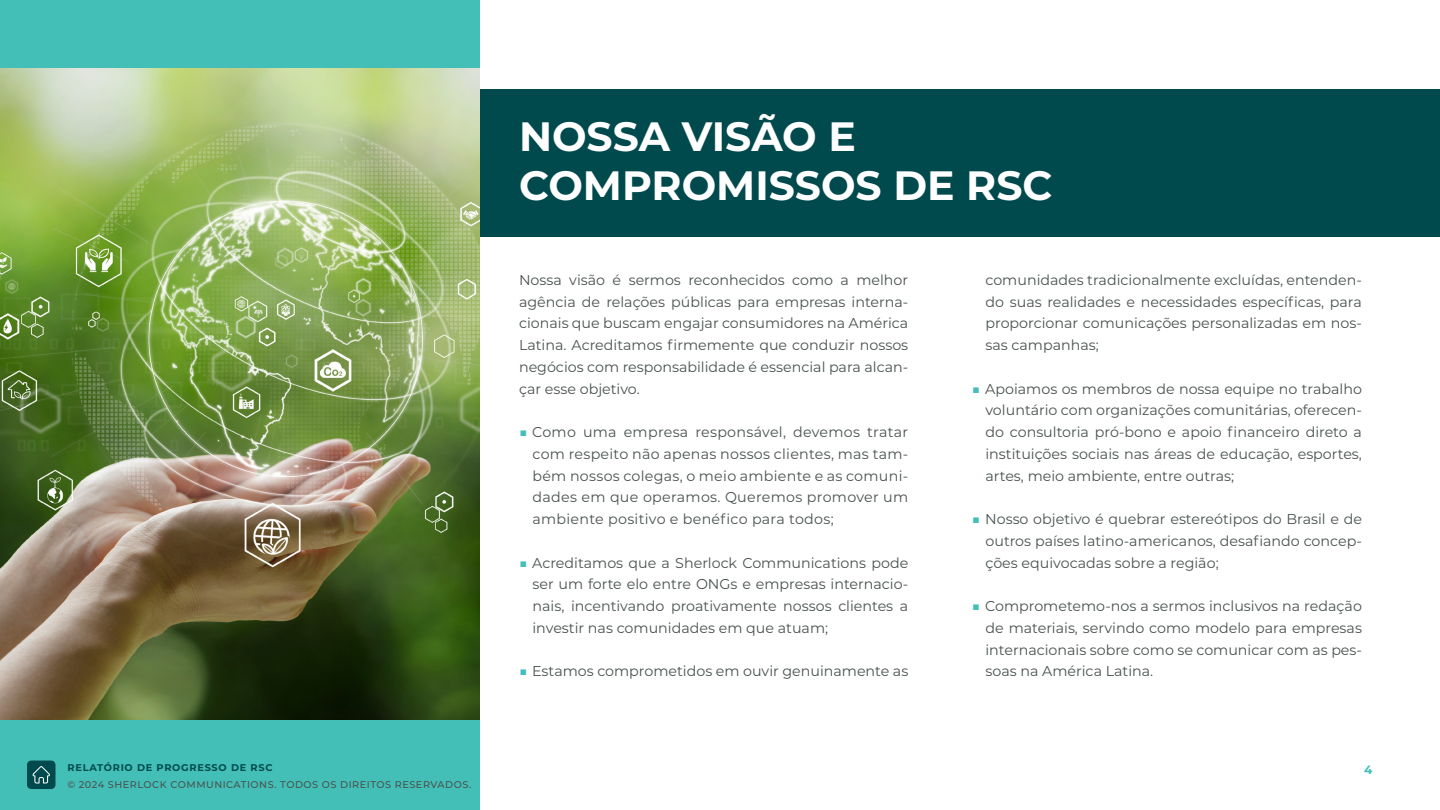
<style>
.page{position:relative;width:1440px;height:810px;background:#fff}
.page>*{position:absolute;margin:0;border:0;box-sizing:border-box;transform-origin:0 0}
.t1{font:700 40.95px/49.1px "Montserrat";color:#fff}
.t2{font:14.25px/21.8px "Montserrat";color:#4a524f;text-align:justify}
.t3{font:700 12px "Montserrat";color:#44bfb8}
.t4{font:500 9.75px "Montserrat";letter-spacing:.05em;color:#4a524f}
.t5{font:700 9.75px "Montserrat";letter-spacing:.075em;color:#004a4d}
.s1{color:#44bfb8}
</style>
<div class="page">
<div style="left:0;top:0;width:480px;height:810px;background:#44bfb8"></div>
<div style="left:450px;top:89px;width:990px;height:148px;background:#004a4d"></div>
<img style="left:0;top:68px;width:480px;height:652px">
<div style="left:27px;top:761px;width:28px;height:28px;background:#004a4d;border-radius:4px"></div>
<svg style="left:32px;top:766px;width:18px;height:17px"></svg>
<p class="t5" style="left:68px;top:761px;width:207px">RELATÓRIO DE PROGRESSO DE RSC</p>
<p class="t4" style="left:68px;top:778px;width:405px">© 2024 SHERLOCK COMMUNICATIONS. TODOS OS DIREITOS RESERVADOS.</p>
<h1 class="t1" style="left:519px;top:109px;width:535px">NOSSA VISÃO E<br>COMPROMISSOS DE RSC</h1>
<p class="t2" style="left:519px;top:269px;width:391px">Nossa visão é sermos reconhecidos como a melhor agência de relações públicas para empresas interna&shy;cionais que buscam engajar consumidores na América Latina. Acreditamos firmemente que conduzir nossos negócios com responsabilidade é essencial para alcan&shy;çar esse objetivo.</p>
<p class="t2" style="left:532px;top:421px;width:377px;text-indent:-13px"><span class="s1">■</span> Como uma empresa responsável, devemos tratar com respeito não apenas nossos clientes, mas tam&shy;bém nossos colegas, o meio ambiente e as comuni&shy;dades em que operamos. Queremos promover um ambiente positivo e benéfico para todos;</p>
<p class="t2" style="left:532px;top:551px;width:377px;text-indent:-13px"><span class="s1">■</span> Acreditamos que a Sherlock Communications pode ser um forte elo entre ONGs e empresas internacio&shy;nais, incentivando proativamente nossos clientes a investir nas comunidades em que atuam;</p>
<p class="t2" style="left:519px;top:660px;width:391px"><span class="s1">■</span> Estamos comprometidos em ouvir genuinamente as</p>
<p class="t2" style="left:985px;top:269px;width:378px">comunidades tradicionalmente excluídas, entenden&shy;do suas realidades e necessidades específicas, para proporcionar comunicações personalizadas em nos&shy;sas campanhas;</p>
<p class="t2" style="left:985px;top:377px;width:378px;text-indent:-13px"><span class="s1">■</span> Apoiamos os membros de nossa equipe no trabalho voluntário com organizações comunitárias, oferecen&shy;do consultoria pró-bono e apoio financeiro direto a instituições sociais nas áreas de educação, esportes, artes, meio ambiente, entre outras;</p>
<p class="t2" style="left:985px;top:508px;width:378px;text-indent:-13px"><span class="s1">■</span> Nosso objetivo é quebrar estereótipos do Brasil e de outros países latino-americanos, desafiando concep&shy;ções equivocadas sobre a região;</p>
<p class="t2" style="left:985px;top:595px;width:378px;text-indent:-13px"><span class="s1">■</span> Comprometemo-nos a sermos inclusivos na redação de materiais, servindo como modelo para empresas internacionais sobre como se comunicar com as pes&shy;soas na América Latina.</p>
<p class="t3" style="left:1364px;top:761px;width:10px">4</p>
</div>
